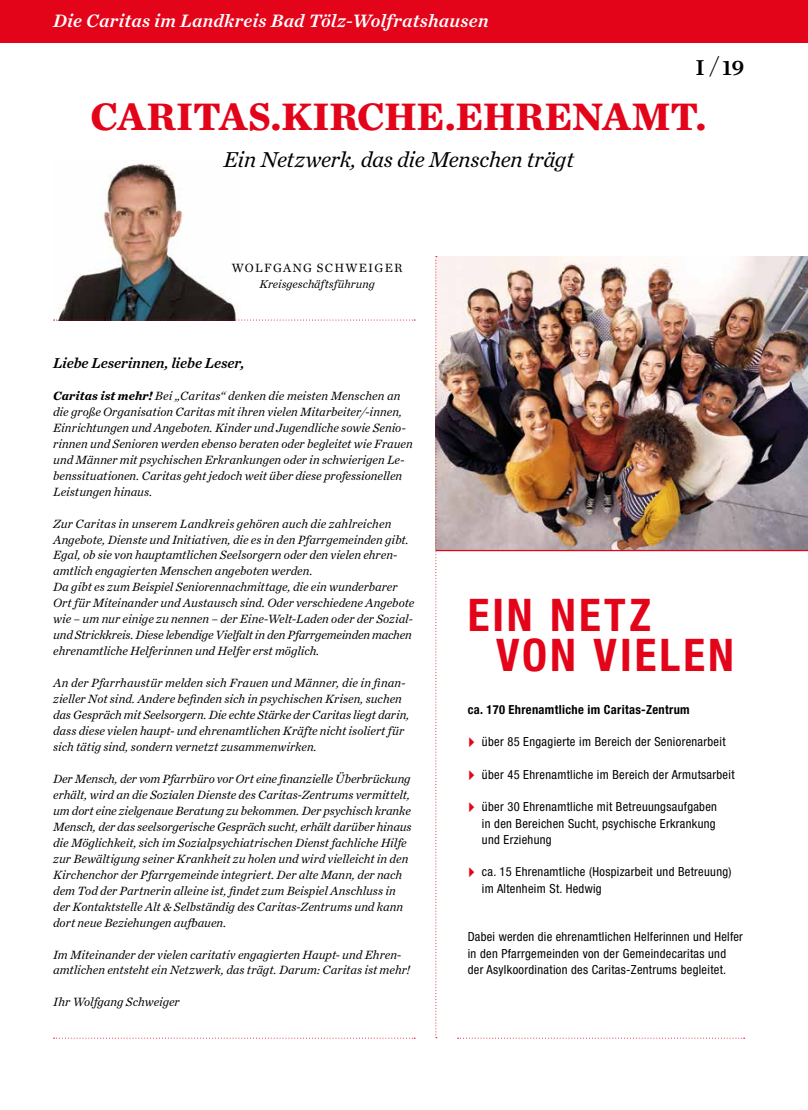
<style>
.page{position:relative;width:808px;height:1110px;background:#fff}
.page>*{position:absolute;margin:0;border:0;box-sizing:border-box;transform-origin:0 0}
.t1{font:700 condensed 45px/40px "Helvetica Neue LT Std";letter-spacing:.065em;color:#e3041a}
.t2{font:700 40px "Chronicle Text G1";letter-spacing:-.005em;color:#e3041a}
.t3{font:italic 22.5px "Chronicle Text G1";letter-spacing:-.01em;color:#000}
.t4{font:22.5px "Chronicle Text G1 Semi";color:#000}
.t5{font:italic 18.75px "Chronicle Text G1 Semi";letter-spacing:.01em;color:#fff}
.t6{font:italic 15px "Chronicle Text G1 Semi";color:#000}
.t7{font:italic 12.5px/16px "Chronicle Text G1";letter-spacing:-.005em;color:#000}
.t8{font:condensed 12.5px/16.2px "Helvetica Neue LT Std";letter-spacing:.025em;color:#000}
.t9{font:700 condensed 12.5px "Helvetica Neue LT Std";letter-spacing:.025em;color:#000}
.t10{font:12.5px "Chronicle Text G1";letter-spacing:.1em;color:#000}
.t11{font:italic 11.88px "Chronicle Text G1";letter-spacing:.005em;color:#000}
.s1{font-family:"Chronicle Text G1"}
.s2{font-weight:700}
.s3{font-family:"Chronicle Text G1";font-style:italic;font-stretch:normal;color:#e3041a}
</style>
<div class="page">
<img style="left:437px;top:256px;width:371px;height:293px">
<img style="left:53px;top:163px;width:185px;height:157px">
<div style="left:0;top:0;width:808px;height:43px;background:#e3041a"></div>
<svg style="left:54px;top:1037px;width:361px;height:1px"></svg>
<svg style="left:54px;top:319px;width:361px;height:1px"></svg>
<svg style="left:458px;top:1037px;width:287px;height:1px"></svg>
<svg style="left:435px;top:256px;width:2px;height:780px"></svg>
<hr style="left:436px;top:549px;width:372px;height:2px;background:#e3041a">
<h3 class="t5" style="left:53px;top:6px;width:437px">Die Caritas im Landkreis Bad Tölz-Wolfratshausen</h3>
<h3 class="t4" style="left:695px;top:50px;width:50px">I <span class="s1">/</span> 19</h3>
<h2 class="t2" style="left:91px;top:84px;width:618px">CARITAS.KIRCHE.EHRENAMT.</h2>
<h3 class="t3" style="left:223px;top:142px;width:352px">Ein Netzwerk, das die Menschen trägt</h3>
<p class="t10" style="left:232px;top:258px;width:172px">WOLFGANG SCHWEIGER</p>
<p class="t11" style="left:259px;top:275px;width:117px">Kreisgeschäftsführung</p>
<p class="t6" style="left:53px;top:351px;width:193px">Liebe Leserinnen, liebe Leser,</p>
<p class="t7" style="left:53px;top:387px;width:361px"><span class="s2">Caritas ist mehr!</span> Bei „Caritas“ denken die meisten Menschen an die große Organisation Caritas mit ihren vielen Mitarbeiter/-innen, Einrichtungen und Angeboten. Kinder und Jugendliche sowie Senio&shy;rinnen und Senioren werden ebenso beraten oder begleitet wie Frauen und Männer mit psychischen Erkrankungen oder in schwierigen Le&shy;benssituationen. Caritas geht jedoch weit über diese professionellen Leistungen hinaus.</p>
<p class="t7" style="left:53px;top:514px;width:363px">Zur Caritas in unserem Landkreis gehören auch die zahlreichen Angebote, Dienste und Initiativen, die es in den Pfarrgemeinden gibt.<br>Egal, ob sie von hauptamtlichen Seelsorgern oder den vielen ehren&shy;amtlich engagierten Menschen angeboten werden.<br>Da gibt es zum Beispiel Seniorennachmittage, die ein wunderbarer Ort für Miteinander und Austausch sind. Oder verschiedene Angebote wie – um nur einige zu nennen – der Eine-Welt-Laden oder der Sozial&shy;und Strickkreis. Diese lebendige Vielfalt in den Pfarrgemeinden machen ehrenamtliche Helferinnen und Helfer erst möglich.</p>
<p class="t7" style="left:53px;top:674px;width:358px">An der Pfarrhaustür melden sich Frauen und Männer, die in finan&shy;zieller Not sind. Andere befinden sich in psychischen Krisen, suchen das Gespräch mit Seelsorgern. Die echte Stärke der Caritas liegt darin, dass diese vielen haupt- und ehrenamtlichen Kräfte nicht isoliert für sich tätig sind, sondern vernetzt zusammenwirken.</p>
<p class="t7" style="left:53px;top:769px;width:360px">Der Mensch, der vom Pfarrbüro vor Ort eine finanzielle Überbrückung erhält, wird an die Sozialen Dienste des Caritas-Zentrums vermittelt, um dort eine zielgenaue Beratung zu bekommen. Der psychisch kranke Mensch, der das seelsorgerische Gespräch sucht, erhält darüber hinaus die Möglichkeit, sich im Sozialpsychiatrischen Dienst fachliche Hilfe zur Bewältigung seiner Krankheit zu holen und wird vielleicht in den Kirchenchor der Pfarrgemeinde integriert. Der alte Mann, der nach dem Tod der Partnerin alleine ist, findet zum Beispiel Anschluss in der Kontaktstelle Alt &amp; Selbständig des Caritas-Zentrums und kann dort neue Beziehungen aufbauen.</p>
<p class="t7" style="left:53px;top:945px;width:358px">Im Miteinander der vielen caritativ engagierten Haupt- und Ehren&shy;amtlichen entsteht ein Netzwerk, das trägt. Darum: Caritas ist mehr!</p>
<p class="t7" style="left:53px;top:993px;width:128px">Ihr Wolfgang Schweiger</p>
<h1 class="t1" style="left:496px;top:593px;width:239px;text-indent:-28px">EIN NETZ<br>VON VIELEN</h1>
<p class="t9" style="left:468px;top:701px;width:223px">ca. 170 Ehrenamtliche im Caritas-Zentrum</p>
<p class="t8" style="left:468px;top:733px;width:259px"><span class="s3">•</span> über 85 Engagierte im Bereich der Seniorenarbeit</p>
<p class="t8" style="left:468px;top:766px;width:268px"><span class="s3">•</span> über 45 Ehrenamtliche im Bereich der Armutsarbeit</p>
<p class="t8" style="left:482px;top:798px;width:237px;text-align:justify;text-indent:-14px"><span class="s3">•</span> über 30 Ehrenamtliche mit Betreuungsaufgaben in den Bereichen Sucht, psychische Erkrankung und Erziehung</p>
<p class="t8" style="left:482px;top:863px;width:251px;text-indent:-14px"><span class="s3">•</span> ca. 15 Ehrenamtliche (Hospizarbeit und Betreuung) im Altenheim St. Hedwig</p>
<p class="t8" style="left:468px;top:928px;width:277px">Dabei werden die ehrenamtlichen Helferinnen und Helfer in den Pfarrgemeinden von der Gemeindecaritas und der Asylkoordination des Caritas-Zentrums begleitet.</p>
</div>
